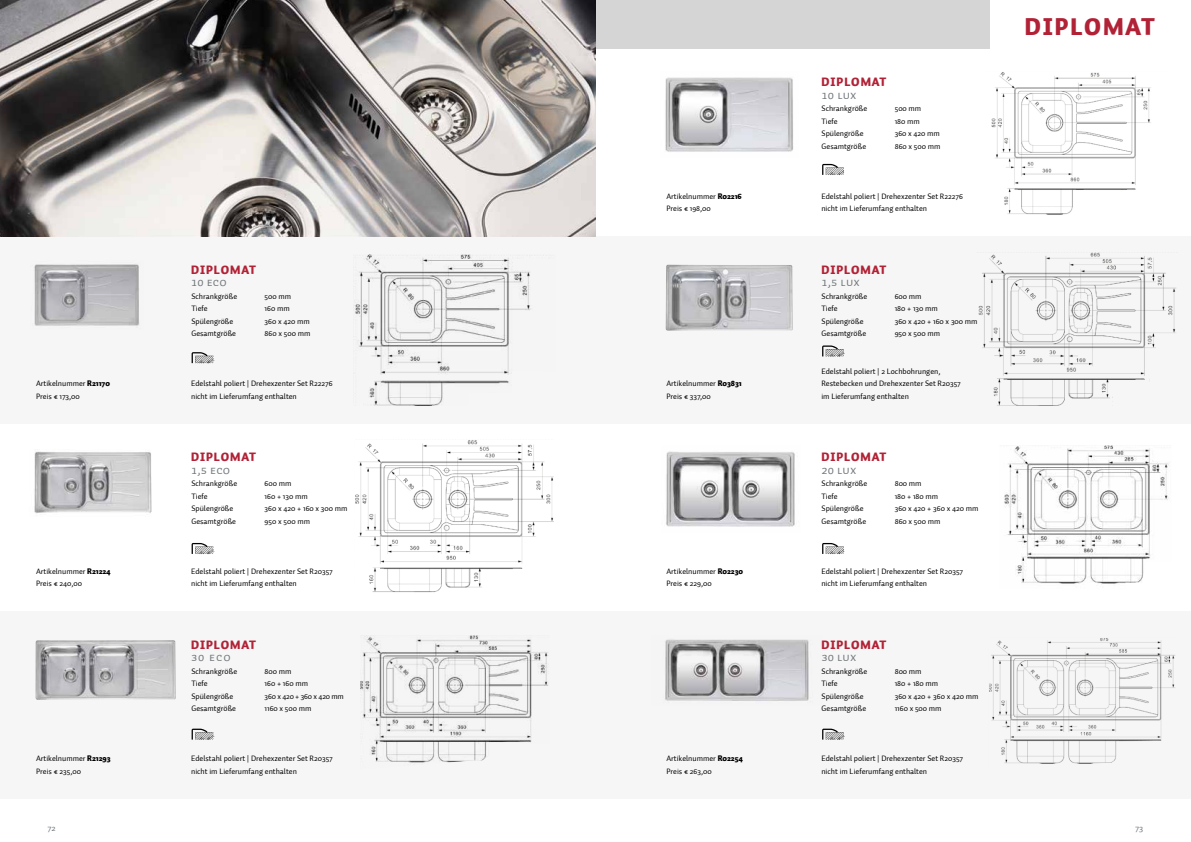
<style>
.page{position:relative;width:1191px;height:842px;background:#fff}
.page>*{position:absolute;margin:0;border:0;box-sizing:border-box;transform-origin:0 0}
.t1{font:900 24px "Auto 1";letter-spacing:.075em;color:#b22236}
.t2{font:900 12px "Auto 1";letter-spacing:.075em;color:#b22236}
.t3{font:12px "Auto 1 Regular Sm Cp";letter-spacing:.01em;color:#73797c}
.t4{font:9px "Auto 1";color:#73797c}
.t5{font:8px/12.5px "Auto 1";color:#000}
.s1{font-weight:900}
</style>
<div class="page">
<div style="left:0;top:0;width:989px;height:48px;background:#d5d5d5"></div>
<img style="left:1004px;top:446px;width:165px;height:138px">
<div style="left:0;top:611px;width:1191px;height:187px;background:#f6f6f6"></div>
<div style="left:0;top:236px;width:1191px;height:188px;background:#f6f6f6"></div>
<img style="left:355px;top:254px;width:176px;height:152px">
<img style="left:34px;top:451px;width:118px;height:63px">
<img style="left:355px;top:440px;width:199px;height:153px">
<svg style="left:192px;top:543px;width:22px;height:11px"></svg>
<svg style="left:822px;top:543px;width:22px;height:11px"></svg>
<svg style="left:192px;top:352px;width:22px;height:11px"></svg>
<svg style="left:822px;top:345px;width:22px;height:11px"></svg>
<svg style="left:822px;top:164px;width:22px;height:11px"></svg>
<img style="left:36px;top:640px;width:140px;height:60px">
<svg style="left:822px;top:729px;width:23px;height:11px"></svg>
<img style="left:665px;top:77px;width:128px;height:75px">
<img style="left:991px;top:72px;width:160px;height:143px">
<img style="left:978px;top:252px;width:198px;height:154px">
<img style="left:665px;top:264px;width:128px;height:67px">
<img style="left:665px;top:639px;width:144px;height:62px">
<img style="left:989px;top:638px;width:186px;height:126px">
<img style="left:666px;top:451px;width:129px;height:76px">
<img style="left:0;top:0;width:595px;height:236px">
<img style="left:34px;top:264px;width:106px;height:62px">
<img style="left:360px;top:635px;width:188px;height:128px">
<svg style="left:192px;top:729px;width:22px;height:11px"></svg>
<h1 class="t1" style="left:1025px;top:11px;width:131px">DIPLOMAT</h1>
<h2 class="t2" style="left:821px;top:74px;width:66px">DIPLOMAT</h2>
<h2 class="t3" style="left:821px;top:88px;width:36px">10 LUX</h2>
<p class="t5" style="left:821px;top:102px;width:47px">Schrankgröße<br>Tiefe<br>Spülengröße<br>Gesamtgröße</p>
<p class="t5" style="left:894px;top:102px;width:47px">500 mm<br>180 mm<br>360 x 420 mm<br>860 x 500 mm</p>
<p class="t5" style="left:666px;top:190px;width:77px">Artikelnummer <span class="s1">R02216<br></span>Preis € 198,00</p>
<p class="t5" style="left:821px;top:190px;width:143px">Edelstahl poliert | Drehexzenter Set R22276 nicht im Lieferumfang enthalten</p>
<h2 class="t2" style="left:191px;top:261px;width:66px">DIPLOMAT</h2>
<h2 class="t3" style="left:191px;top:275px;width:37px">10 ECO</h2>
<p class="t5" style="left:191px;top:290px;width:47px">Schrankgröße<br>Tiefe<br>Spülengröße<br>Gesamtgröße</p>
<p class="t5" style="left:265px;top:290px;width:47px">500 mm<br>160 mm<br>360 x 420 mm<br>860 x 500 mm</p>
<h2 class="t2" style="left:821px;top:261px;width:66px">DIPLOMAT</h2>
<h2 class="t3" style="left:821px;top:275px;width:40px">1,5 LUX</h2>
<p class="t5" style="left:821px;top:290px;width:47px">Schrankgröße<br>Tiefe<br>Spülengröße<br>Gesamtgröße</p>
<p class="t5" style="left:894px;top:290px;width:84px">600 mm<br>180 + 130 mm<br>360 x 420 + 160 x 300 mm<br>950 x 500 mm</p>
<p class="t5" style="left:36px;top:377px;width:76px">Artikelnummer <span class="s1">R21170<br></span>Preis € 173,00</p>
<p class="t5" style="left:191px;top:377px;width:143px">Edelstahl poliert | Drehexzenter Set R22276 nicht im Lieferumfang enthalten</p>
<p class="t5" style="left:666px;top:377px;width:77px">Artikelnummer <span class="s1">R03831<br></span>Preis € 337,00</p>
<p class="t5" style="left:821px;top:365px;width:141px">Edelstahl poliert | 2 Lochbohrungen,<br>Restebecken und Drehexzenter Set R20357 im Lieferumfang enthalten</p>
<h2 class="t2" style="left:191px;top:449px;width:66px">DIPLOMAT</h2>
<h2 class="t3" style="left:191px;top:463px;width:41px">1,5 ECO</h2>
<h2 class="t2" style="left:821px;top:449px;width:66px">DIPLOMAT</h2>
<h2 class="t3" style="left:821px;top:463px;width:36px">20 LUX</h2>
<p class="t5" style="left:191px;top:477px;width:47px">Schrankgröße<br>Tiefe<br>Spülengröße<br>Gesamtgröße</p>
<p class="t5" style="left:821px;top:477px;width:47px">Schrankgröße<br>Tiefe<br>Spülengröße<br>Gesamtgröße</p>
<p class="t5" style="left:265px;top:477px;width:84px">600 mm<br>160 + 130 mm<br>360 x 420 + 160 x 300 mm<br>950 x 500 mm</p>
<p class="t5" style="left:894px;top:477px;width:85px">800 mm<br>180 + 180 mm<br>360 x 420 + 360 x 420 mm<br>860 x 500 mm</p>
<p class="t5" style="left:36px;top:565px;width:76px">Artikelnummer <span class="s1">R21224<br></span>Preis € 240,00</p>
<p class="t5" style="left:191px;top:565px;width:143px">Edelstahl poliert | Drehexzenter Set R20357 nicht im Lieferumfang enthalten</p>
<p class="t5" style="left:666px;top:565px;width:78px">Artikelnummer <span class="s1">R02230<br></span>Preis € 229,00</p>
<p class="t5" style="left:821px;top:565px;width:143px">Edelstahl poliert | Drehexzenter Set R20357 nicht im Lieferumfang enthalten</p>
<h2 class="t2" style="left:191px;top:636px;width:66px">DIPLOMAT</h2>
<h2 class="t3" style="left:191px;top:650px;width:41px">30 ECO</h2>
<h2 class="t2" style="left:821px;top:636px;width:66px">DIPLOMAT</h2>
<h2 class="t3" style="left:821px;top:650px;width:36px">30 LUX</h2>
<p class="t5" style="left:191px;top:665px;width:47px">Schrankgröße<br>Tiefe<br>Spülengröße<br>Gesamtgröße</p>
<p class="t5" style="left:265px;top:665px;width:81px">800 mm<br>160 + 160 mm<br>360 x 420 + 360 x 420 mm<br>1160 x 500 mm</p>
<p class="t5" style="left:821px;top:665px;width:47px">Schrankgröße<br>Tiefe<br>Spülengröße<br>Gesamtgröße</p>
<p class="t5" style="left:894px;top:665px;width:85px">800 mm<br>180 + 180 mm<br>360 x 420 + 360 x 420 mm<br>1160 x 500 mm</p>
<p class="t5" style="left:36px;top:752px;width:76px">Artikelnummer <span class="s1">R21293<br></span>Preis € 235,00</p>
<p class="t5" style="left:191px;top:752px;width:143px">Edelstahl poliert | Drehexzenter Set R20357 nicht im Lieferumfang enthalten</p>
<p class="t5" style="left:666px;top:752px;width:78px">Artikelnummer <span class="s1">R02254<br></span>Preis € 263,00</p>
<p class="t5" style="left:821px;top:752px;width:143px">Edelstahl poliert | Drehexzenter Set R20357 nicht im Lieferumfang enthalten</p>
<p class="t4" style="left:47px;top:823px;width:10px">72</p>
<p class="t4" style="left:1135px;top:823px;width:10px">73</p>
</div>
